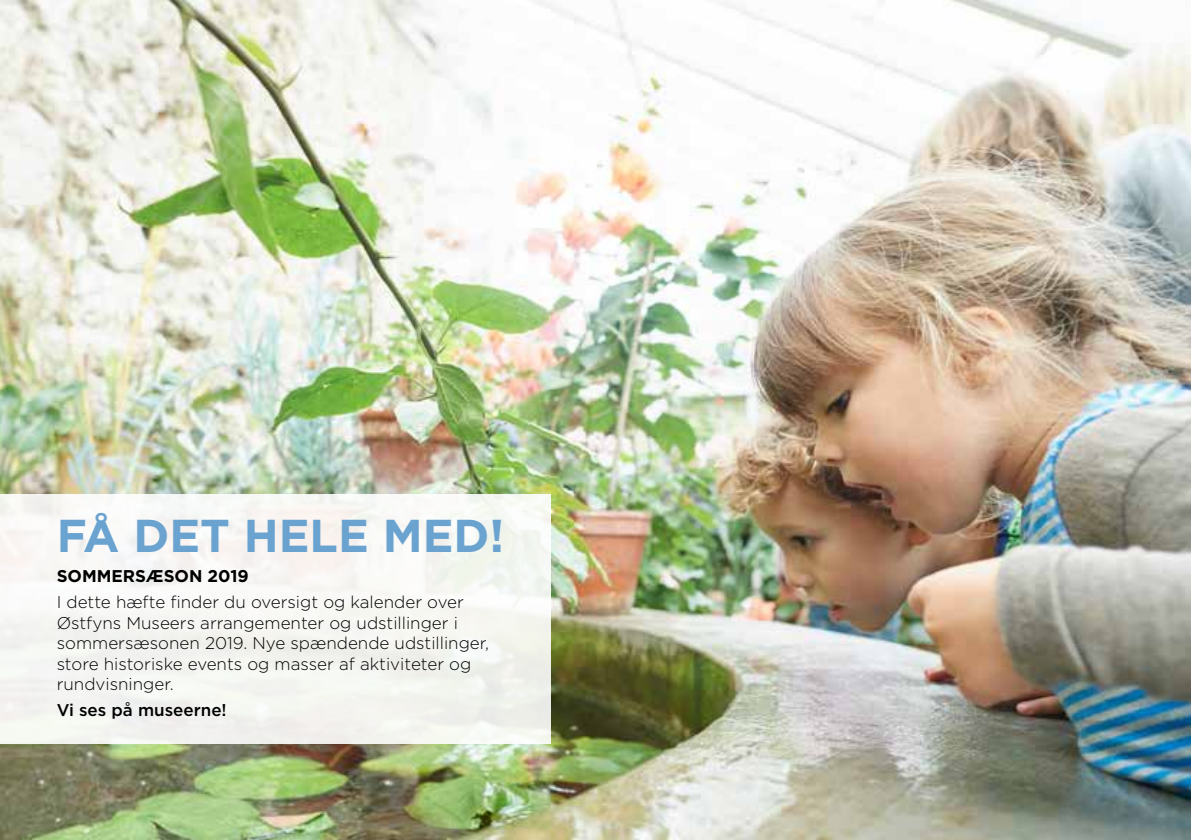
<style>
.page{position:relative;width:1191px;height:840px;background:#fff}
.page>*{position:absolute;margin:0;border:0;box-sizing:border-box;transform-origin:0 0}
.t1{font:700 46px "Gotham";color:#6aa3d0}
.t2{font:300 17px/20.4px "Gotham";color:#000}
.t3{font:500 17px "Gotham";color:#000}
.t4{font:700 17px "Gotham";color:#000}
</style>
<div class="page">
<img style="left:0;top:0;width:1191px;height:839px">
<div style="left:0;top:493px;width:550px;height:250px;background:#f6f6f2"></div>
<h1 class="t1" style="left:57px;top:505px;width:449px">FÅ DET HELE MED!</h1>
<p class="t4" style="left:57px;top:564px;width:194px">SOMMERSÆSON 2019</p>
<p class="t2" style="left:57px;top:591px;width:434px">I dette hæfte finder du oversigt og kalender over Østfyns Museers arrangementer og udstillinger i sommersæsonen 2019. Nye spændende udstillinger, store historiske events og masser af aktiviteter og rundvisninger.</p>
<p class="t3" style="left:57px;top:698px;width:171px">Vi ses på museerne!</p>
</div>
